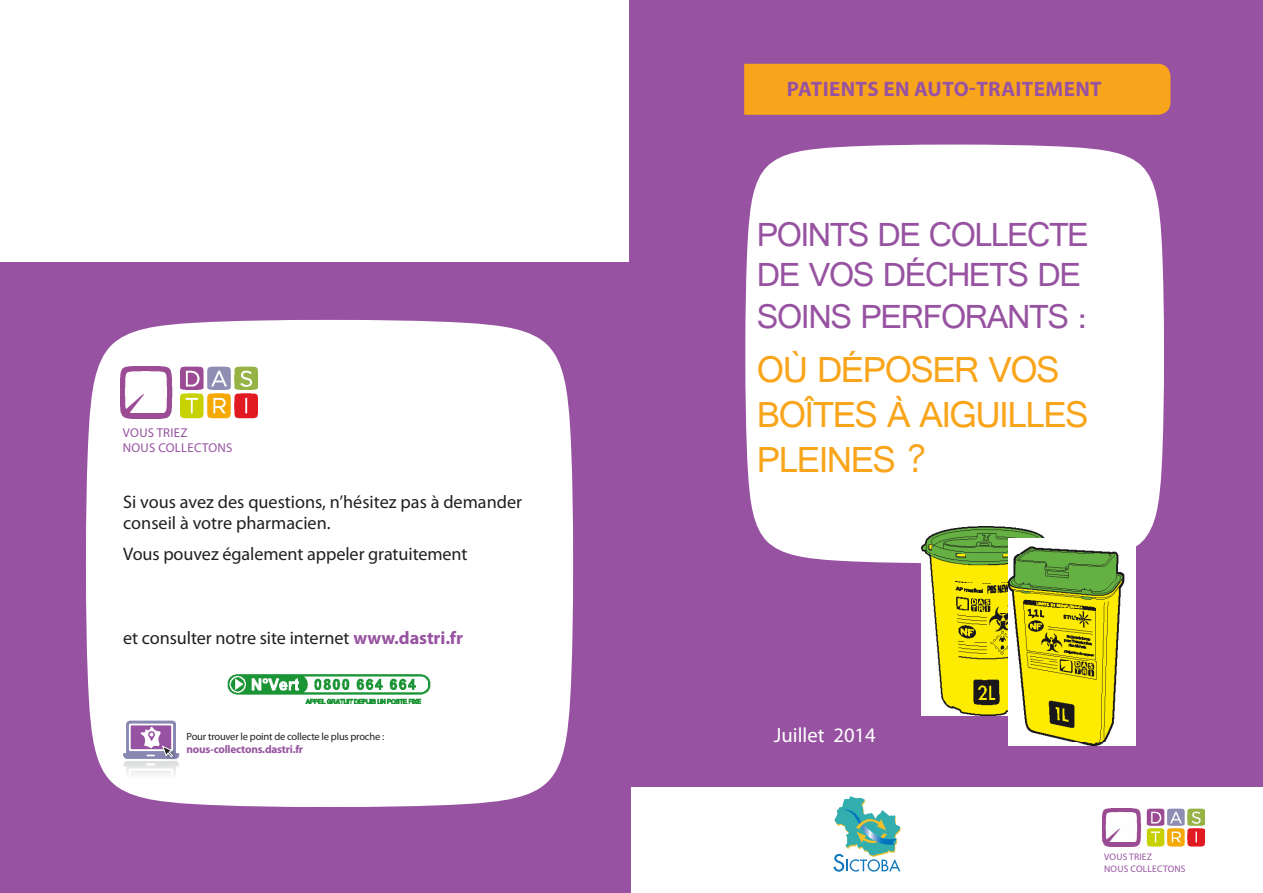
<style>
.page{position:relative;width:1263px;height:893px;background:#fff}
.page>*{position:absolute;margin:0;border:0;box-sizing:border-box;transform-origin:0 0}
.t1{font:39px/45px "Raavi";letter-spacing:-.04em;color:#f9a51b}
.t2{font:36px/41.2px "Raavi";letter-spacing:-.04em;color:#9753a1}
.t3{font:700 21px "Myriad Pro";letter-spacing:.02em;color:#9753a1}
.t4{font:20.7px "Myriad Pro";color:#fff}
.t5{font:18.15px/20.2px "Myriad Pro";letter-spacing:-.005em;color:#231f20}
.t6{font:12.75px "Myriad Pro";letter-spacing:.02em;color:#9753a1}
.t7{font:700 11.25px "Myriad Pro";letter-spacing:-.02em;color:#9753a1}
.t8{font:10.5px "Myriad Pro";letter-spacing:-.02em;color:#231f20}
.t9{font:9.45px "Myriad Pro";letter-spacing:.02em;color:#9753a1}
.s1{font-weight:700;color:#9753a1}
</style>
<div class="page">
<div style="left:0;top:263px;width:630px;height:630px;background:#9753a1"></div>
<div style="left:86px;top:320px;width:487px;height:487px;background:#fff"></div>
<img style="left:121px;top:366px;width:136px;height:52px">
<svg style="left:123px;top:761px;width:56px;height:30px;background:#f6f6f6"></svg>
<div style="left:160px;top:744px;width:19px;height:19px;background:#231f20;opacity:.45"></div>
<svg style="left:123px;top:721px;width:56px;height:38px"></svg>
<img style="left:228px;top:673px;width:203px;height:30px">
<div style="left:629px;top:0;width:634px;height:787px;background:#9753a1"></div>
<div style="left:745px;top:145px;width:419px;height:418px;background:#fff"></div>
<div style="left:744px;top:64px;width:426px;height:51px;background:#f9a51b"></div>
<img style="left:1102px;top:808px;width:102px;height:38px">
<img style="left:921px;top:520px;width:131px;height:195px">
<img style="left:1008px;top:538px;width:127px;height:208px">
<svg style="left:833px;top:796px;width:67px;height:76px"></svg>
<p class="t6" style="left:123px;top:425px;width:66px">VOUS TRIEZ</p>
<p class="t6" style="left:123px;top:440px;width:111px">NOUS COLLECTONS</p>
<p class="t5" style="left:123px;top:492px;width:400px">Si vous avez des questions, n’hésitez pas à demander conseil à votre pharmacien.</p>
<p class="t5" style="left:123px;top:544px;width:346px">Vous pouvez également appeler gratuitement</p>
<p class="t5" style="left:123px;top:627px;width:341px">et consulter notre site internet <span class="s1">www.dastri.fr</span></p>
<p class="t8" style="left:187px;top:730px;width:199px">Pour trouver le point de collecte le plus proche :</p>
<p class="t7" style="left:187px;top:742px;width:118px">nous-collectons.dastri.fr</p>
<p class="t3" style="left:787px;top:75px;width:316px">PATIENTS EN AUTO-TRAITEMENT</p>
<p class="t2" style="left:757px;top:213px;width:333px">POINTS DE COLLECTE<br>DE VOS DÉCHETS DE<br>SOINS PERFORANTS :</p>
<p class="t1" style="left:757px;top:346px;width:333px">OÙ DÉPOSER VOS<br>BOÎTES À AIGUILLES<br>PLEINES ?</p>
<p class="t4" style="left:774px;top:722px;width:103px">Juillet 2014</p>
<p class="t9" style="left:1104px;top:851px;width:49px">VOUS TRIEZ</p>
<p class="t9" style="left:1104px;top:863px;width:83px">NOUS COLLECTONS</p>
</div>
